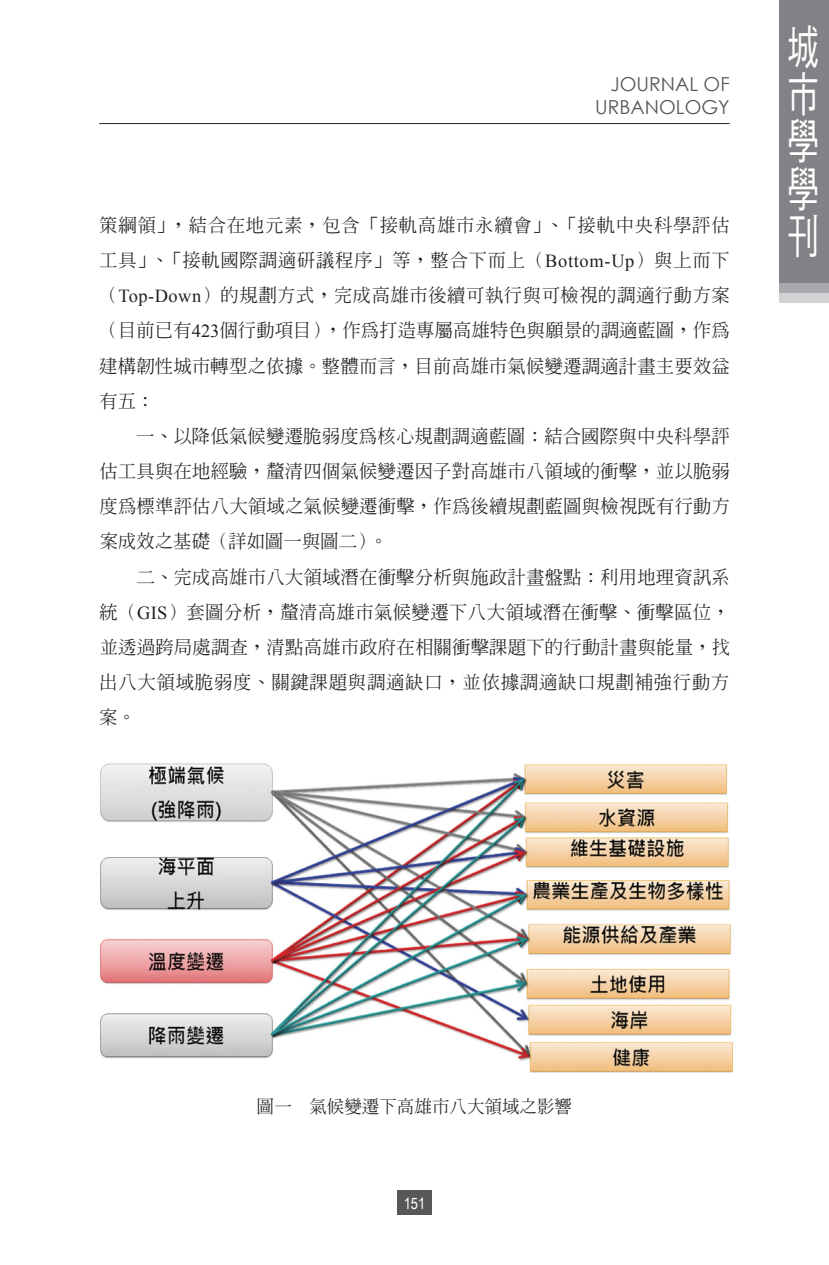
<style>
.page{position:relative;width:829px;height:1265px;background:#fff}
.page>*{position:absolute;margin:0;border:0;box-sizing:border-box;transform-origin:0 0}
.t1{font:47.25px/47.2px "DF Hei Std W5";color:#fff;text-align:justify;scale:.67 1}
.t2{font:19.25px/22.8px "Century Gothic";color:#57585a;text-align:right}
.t3{font:500 18.38px/35.2px "AR Ming B5";letter-spacing:.01em;color:#231f20;text-align:justify}
.t4{font:500 17.5px "AR Ming B5";color:#231f20}
.t5{font:15.75px "Arial Narrow";color:#fff}
.s1{font-family:"Times New Roman";font-weight:400}
</style>
<div class="page">
<hr style="left:99px;top:123px;width:630px;height:1px;background:#231f20">
<div style="left:397px;top:1191px;width:35px;height:24px;background:#57585a"></div>
<div style="left:779px;top:20px;width:49px;height:283px;background:#d1d2d4"></div>
<div style="left:779px;top:10px;width:49px;height:283px;background:#a8a9ad"></div>
<div style="left:779px;top:0;width:49px;height:283px;background:#808285"></div>
<img style="left:100px;top:763px;width:633px;height:310px">
<p class="t2" style="left:595px;top:72px;width:136px">JOURNAL OF<br>URBANOLOGY</p>
<p class="t3" style="left:99px;top:207px;width:632px">策綱領」，結合在地元素，包含「接軌高雄市永續會」、「接軌中央科學評估工具」、「接軌國際調適研議程序」等，整合下而上（<span class="s1">Bottom-Up</span>）與上而下（<span class="s1">Top-Down</span>）的規劃方式，完成高雄市後續可執行與可檢視的調適行動方案（目前已有<span class="s1">423</span>個行動項目），作為打造專屬高雄特色與願景的調適藍圖，作為建構韌性城市轉型之依據。整體而言，目前高雄市氣候變遷調適計畫主要效益有五：</p>
<p class="t3" style="left:99px;top:418px;width:632px;text-indent:37px">一、以降低氣候變遷脆弱度為核心規劃調適藍圖：結合國際與中央科學評估工具與在地經驗，釐清四個氣候變遷因子對高雄市八領域的衝擊，並以脆弱度為標準評估八大領域之氣候變遷衝擊，作為後續規劃藍圖與檢視既有行動方案成效之基礎（詳如圖一與圖二）。</p>
<p class="t3" style="left:99px;top:559px;width:632px;text-indent:37px">二、完成高雄市八大領域潛在衝擊分析與施政計畫盤點：利用地理資訊系統（<span class="s1">GIS</span>）套圖分析，釐清高雄市氣候變遷下八大領域潛在衝擊、衝擊區位，並透過跨局處調查，清點高雄市政府在相關衝擊課題下的行動計畫與能量，找出八大領域脆弱度、關鍵課題與調適缺口，並依據調適缺口規劃補強行動方案。</p>
<h1 class="t1" style="left:787px;top:23px;width:47px">城市學學刊</h1>
<p class="t4" style="left:257px;top:1098px;width:316px">圖一 氣候變遷下高雄市八大領域之影響</p>
<p class="t5" style="left:403px;top:1191px;width:23px">151</p>
</div>
